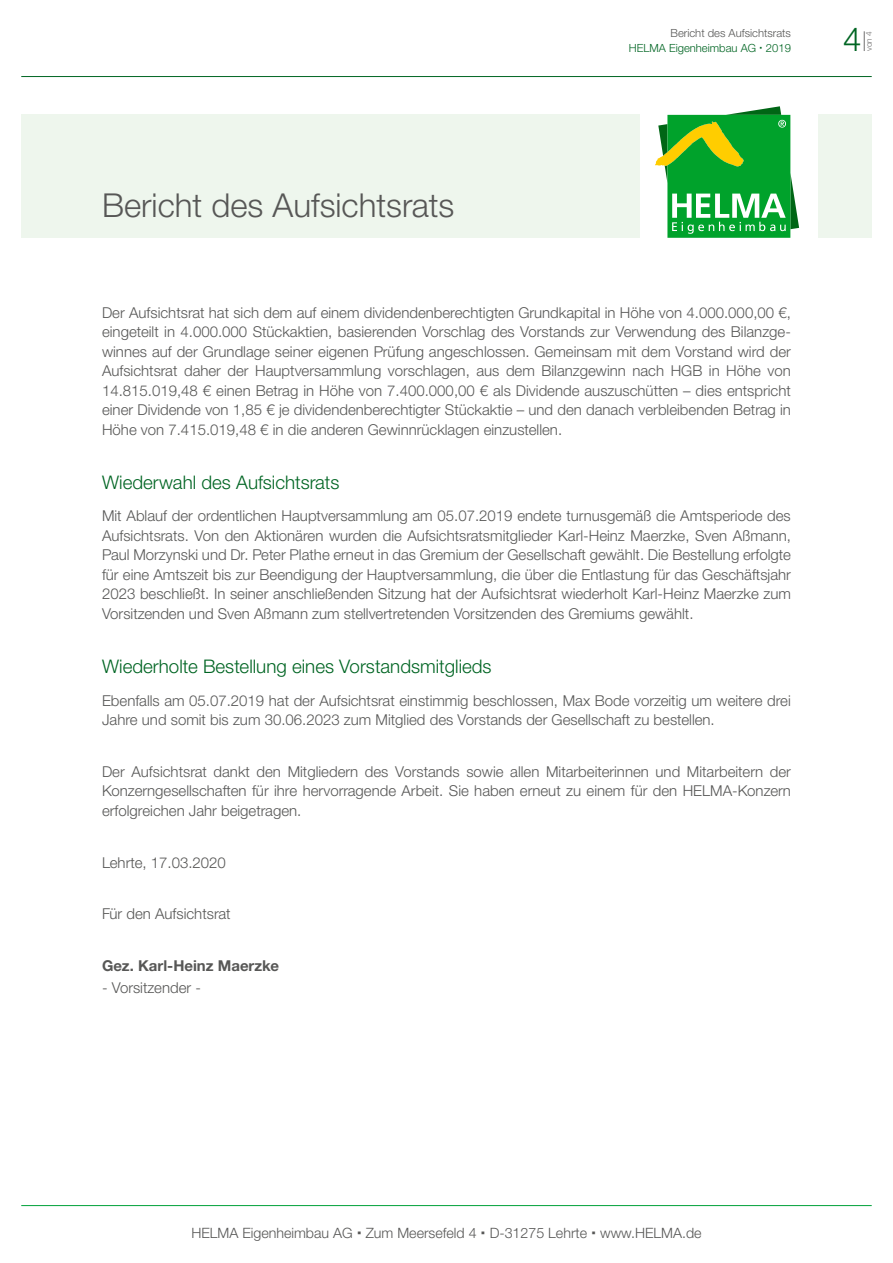
<style>
.page{position:relative;width:893px;height:1263px;background:#fff}
.page>*{position:absolute;margin:0;border:0;box-sizing:border-box;transform-origin:0 0}
.t1{font:300 33px "Helvetica Neue LTW1 G";color:#575756}
.t2{font:300 33px "Helvetica Neue LT Std";color:#006523}
.t3{font:300 18.75px "Helvetica Neue LTW1 G";color:#006523}
.t4{font:300 15px/19.5px "Helvetica Neue LTW1 G";color:#575756;text-align:justify}
.t5{font:700 15px "Helvetica Neue LTW1 G";color:#575756}
.t6{font:300 14.25px "Helvetica Neue LT Std";color:#575756}
.t7{font:300 11.25px "Helvetica Neue LT Std";color:#575756}
.t8{font:300 11.25px "Helvetica Neue LT Std";color:#006523}
.t9{font:300 8.25px "Helvetica Neue LT Std";color:#706f6f}
</style>
<div class="page">
<hr style="left:21px;top:76px;width:851px;height:1px;background:#006523">
<hr style="left:21px;top:1205px;width:851px;height:1px;background:#00a13a">
<div style="left:21px;top:115px;width:619px;height:123px;background:#eef6ed"></div>
<div style="left:819px;top:115px;width:53px;height:123px;background:#eef6ed"></div>
<svg style="left:655px;top:106px;width:144px;height:132px"></svg>
<svg style="left:864px;top:31px;width:1px;height:20px"></svg>
<p class="t7" style="left:670px;top:26px;width:122px">Bericht des Aufsichtsrats</p>
<p class="t8" style="left:629px;top:41px;width:164px">HELMA Eigenheimbau AG 2019</p>
<h1 class="t2" style="left:843px;top:19px;width:20px">4</h1>
<p class="t9" style="left:864px;top:51px;width:21px;rotate:-90deg">von 4</p>
<h1 class="t1" style="left:102px;top:185px;width:354px">Bericht des Aufsichtsrats</h1>
<p class="t4" style="left:102px;top:303px;width:690px">Der Aufsichtsrat hat sich dem auf einem dividendenberechtigten Grundkapital in Höhe von 4.000.000,00 €, eingeteilt in 4.000.000 Stückaktien, basierenden Vorschlag des Vorstands zur Verwendung des Bilanzge&shy;winnes auf der Grundlage seiner eigenen Prüfung angeschlossen. Gemeinsam mit dem Vorstand wird der Aufsichtsrat daher der Hauptversammlung vorschlagen, aus dem Bilanzgewinn nach HGB in Höhe von 14.815.019,48 € einen Betrag in Höhe von 7.400.000,00 € als Dividende auszuschütten – dies entspricht einer Dividende von 1,85 € je dividendenberechtigter Stückaktie – und den danach verbleibenden Betrag in Höhe von 7.415.019,48 € in die anderen Gewinnrücklagen einzustellen.</p>
<p class="t3" style="left:102px;top:471px;width:239px">Wiederwahl des Aufsichtsrats</p>
<p class="t4" style="left:102px;top:506px;width:690px">Mit Ablauf der ordentlichen Hauptversammlung am 05.07.2019 endete turnusgemäß die Amtsperiode des Aufsichtsrats. Von den Aktionären wurden die Aufsichtsratsmitglieder Karl-Heinz Maerzke, Sven Aßmann, Paul Morzynski und Dr. Peter Plathe erneut in das Gremium der Gesellschaft gewählt. Die Bestellung erfolgte für eine Amtszeit bis zur Beendigung der Hauptversammlung, die über die Entlastung für das Geschäftsjahr 2023 beschließt. In seiner anschließenden Sitzung hat der Aufsichtsrat wiederholt Karl-Heinz Maerzke zum Vorsitzenden und Sven Aßmann zum stellvertretenden Vorsitzenden des Gremiums gewählt.</p>
<p class="t3" style="left:102px;top:655px;width:391px">Wiederholte Bestellung eines Vorstandsmitglieds</p>
<p class="t4" style="left:102px;top:690px;width:690px">Ebenfalls am 05.07.2019 hat der Aufsichtsrat einstimmig beschlossen, Max Bode vorzeitig um weitere drei<br>Jahre und somit bis zum 30.06.2023 zum Mitglied des Vorstands der Gesellschaft zu bestellen.</p>
<p class="t4" style="left:102px;top:762px;width:690px">Der Aufsichtsrat dankt den Mitgliedern des Vorstands sowie allen Mitarbeiterinnen und Mitarbeitern der Konzerngesellschaften für ihre hervorragende Arbeit. Sie haben erneut zu einem für den HELMA-Konzern erfolgreichen Jahr beigetragen.</p>
<p class="t4" style="left:102px;top:852px;width:125px">Lehrte, 17.03.2020</p>
<p class="t4" style="left:102px;top:904px;width:130px">Für den Aufsichtsrat</p>
<p class="t5" style="left:102px;top:956px;width:179px">Gez. Karl-Heinz Maerzke</p>
<p class="t4" style="left:102px;top:977px;width:100px">- Vorsitzender -</p>
<p class="t6" style="left:191px;top:1224px;width:512px">HELMA Eigenheimbau AG Zum Meersefeld 4 D-31275 Lehrte www.HELMA.de</p>
</div>
